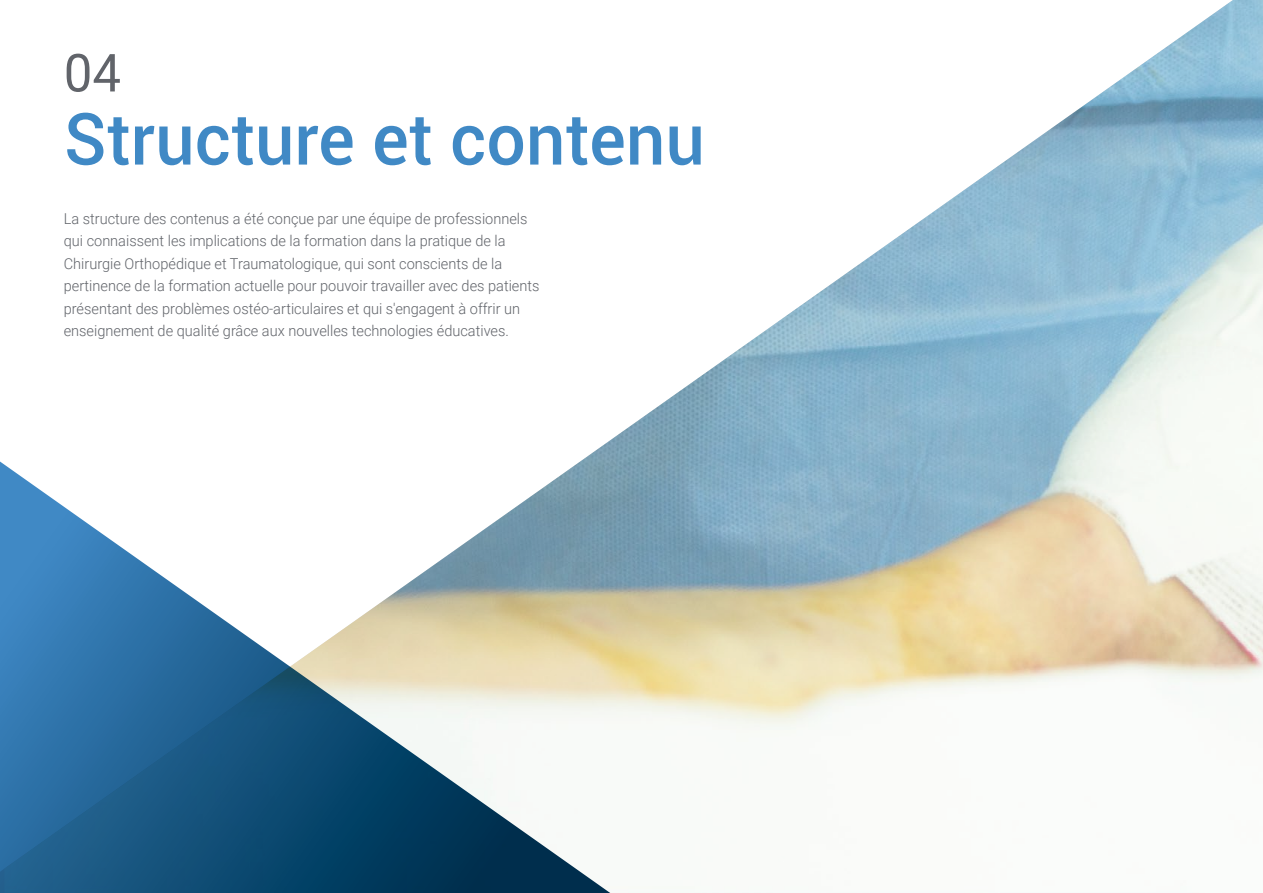
<style>
.page{position:relative;width:1263px;height:893px;background:#fff}
.page>*{position:absolute;margin:0;border:0;box-sizing:border-box;transform-origin:0 0}
.t1{font:500 72px "Roboto";color:#4089c5}
.t2{font:52.5px "Roboto";color:#61646a}
.t3{font:300 15px/22.5px "Roboto";color:#61646a}
</style>
<div class="page">
<img style="left:602px;top:0;width:661px;height:729px">
<svg style="left:0;top:446px;width:640px;height:447px"></svg>
<h2 class="t2" style="left:64px;top:36px;width:59px">04</h2>
<h1 class="t1" style="left:64px;top:88px;width:643px">Structure et contenu</h1>
<p class="t3" style="left:64px;top:207px;width:477px">La structure des contenus a été conçue par une équipe de professionnels qui connaissent les implications de la formation dans la pratique de la Chirurgie Orthopédique et Traumatologique, qui sont conscients de la pertinence de la formation actuelle pour pouvoir travailler avec des patients présentant des problèmes ostéo-articulaires et qui s'engagent à offrir un enseignement de qualité grâce aux nouvelles technologies éducatives.</p>
</div>
